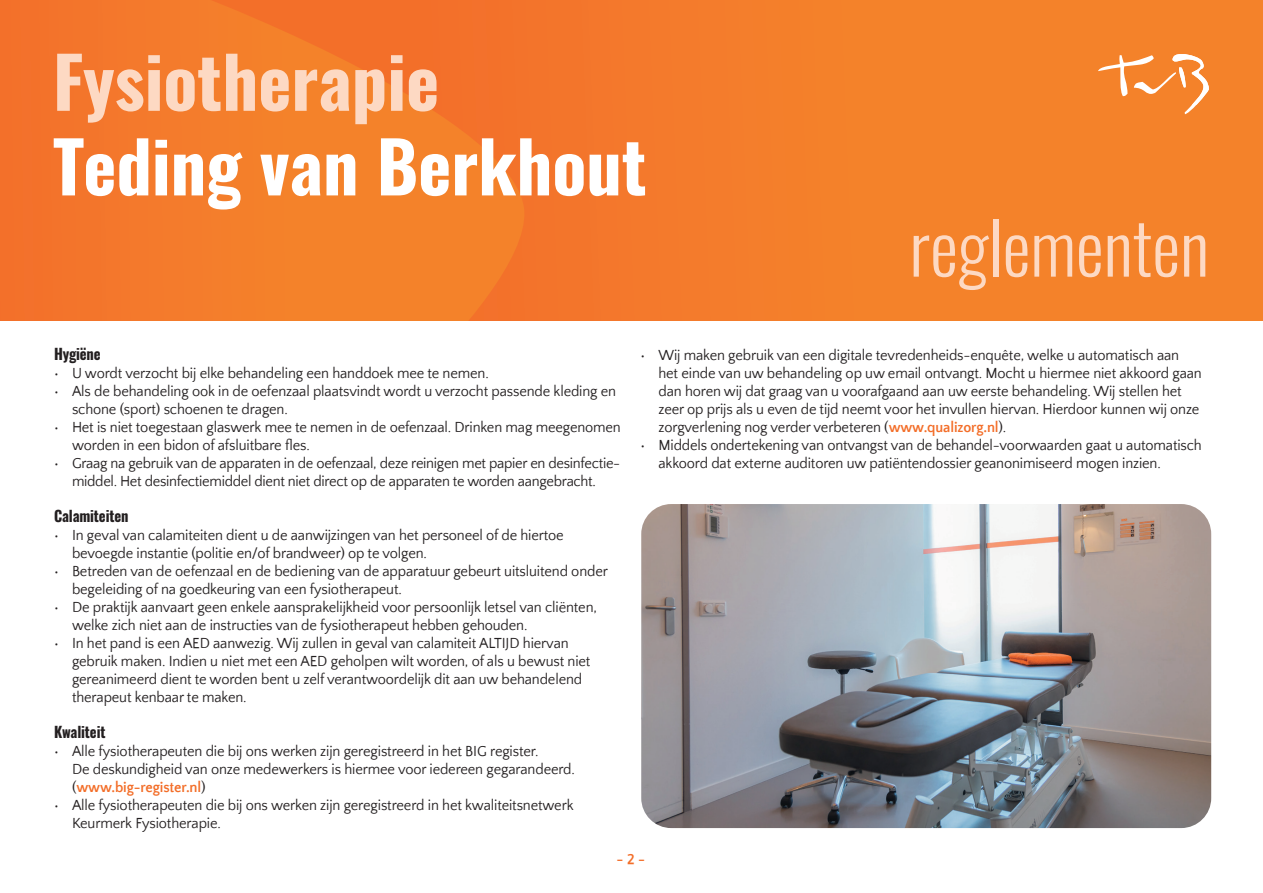
<style>
.page{position:relative;width:1263px;height:893px;background:#fff}
.page>*{position:absolute;margin:0;border:0;box-sizing:border-box;transform-origin:0 0}
.t1{font:70.5px "Oswald";color:#fff}
.t2{font:70.5px "Oswald";color:#fdd9c3}
.t3{font:300 70.5px "Oswald";color:#fdd9c3}
.t4{font:15px/18px "Quattrocento Sans";letter-spacing:-.01em;color:#231f20}
.t5{font:15px "Oswald";letter-spacing:-.01em;color:#231f20}
.t6{font:700 15px "Quattrocento Sans";color:#f36e29}
.s1{font-weight:700;color:#f36e29}
</style>
<div class="page">
<div style="left:0;top:0;width:893px;height:502px;background:#f4792b"></div>
<svg style="left:281px;top:0;width:982px;height:321px"></svg>
<div style="left:0;top:321px;width:1263px;height:204px;background:#fff"></div>
<svg style="left:1098px;top:54px;width:111px;height:60px;background:#f5954c"></svg>
<img style="left:641px;top:504px;width:570px;height:324px">
<h1 class="t2" style="left:53px;top:19px;width:388px">Fysiotherapie</h1>
<h1 class="t1" style="left:53px;top:104px;width:595px">Teding van Berkhout</h1>
<h1 class="t3" style="left:909px;top:185px;width:301px">reglementen</h1>
<p class="t5" style="left:54px;top:341px;width:48px">Hygiëne</p>
<p class="t4" style="left:54px;top:365px;width:436px">• U wordt verzocht bij elke behandeling een handdoek mee te nemen.</p>
<p class="t4" style="left:72px;top:383px;width:546px;text-indent:-18px">• Als de behandeling ook in de oefenzaal plaatsvindt wordt u verzocht passende kleding en schone (sport) schoenen te dragen.</p>
<p class="t4" style="left:72px;top:419px;width:550px;text-indent:-18px">• Het is niet toegestaan glaswerk mee te nemen in de oefenzaal. Drinken mag meegenomen worden in een bidon of afsluitbare fles.</p>
<p class="t4" style="left:54px;top:455px;width:568px;text-align:center">• Graag na gebruik van de apparaten in de oefenzaal, deze reinigen met papier en desinfectie&shy;middel. Het desinfectiemiddel dient niet direct op de apparaten te worden aangebracht.</p>
<p class="t5" style="left:54px;top:503px;width:76px">Calamiteiten</p>
<p class="t4" style="left:72px;top:527px;width:493px;text-indent:-18px">• In geval van calamiteiten dient u de aanwijzingen van het personeel of de hiertoe bevoegde instantie (politie en/of brandweer) op te volgen.</p>
<p class="t4" style="left:72px;top:563px;width:537px;text-indent:-18px">• Betreden van de oefenzaal en de bediening van de apparatuur gebeurt uitsluitend onder begeleiding of na goedkeuring van een fysiotherapeut.</p>
<p class="t4" style="left:72px;top:599px;width:526px;text-indent:-18px">• De praktijk aanvaart geen enkele aansprakelijkheid voor persoonlijk letsel van cliënten, welke zich niet aan de instructies van de fysiotherapeut hebben gehouden.</p>
<p class="t4" style="left:72px;top:635px;width:520px;text-indent:-18px">• In het pand is een AED aanwezig. Wij zullen in geval van calamiteit ALTIJD hiervan gebruik maken. Indien u niet met een AED geholpen wilt worden, of als u bewust niet gereanimeerd dient te worden bent u zelf verantwoordelijk dit aan uw behandelend therapeut kenbaar te maken.</p>
<p class="t5" style="left:54px;top:719px;width:53px">Kwaliteit</p>
<p class="t4" style="left:72px;top:743px;width:504px;text-indent:-18px">• Alle fysiotherapeuten die bij ons werken zijn geregistreerd in het BIG register.<br>De deskundigheid van onze medewerkers is hiermee voor iedereen gegarandeerd. (<span class="s1">www.big-register.nl</span>)</p>
<p class="t4" style="left:72px;top:797px;width:503px;text-indent:-18px">• Alle fysiotherapeuten die bij ons werken zijn geregistreerd in het kwaliteitsnetwerk<br>Keurmerk Fysiotherapie.</p>
<p class="t4" style="left:658px;top:347px;width:545px;text-indent:-18px">• Wij maken gebruik van een digitale tevredenheids-enquête, welke u automatisch aan het einde van uw behandeling op uw email ontvangt. Mocht u hiermee niet akkoord gaan dan horen wij dat graag van u voorafgaand aan uw eerste behandeling. Wij stellen het zeer op prijs als u even de tijd neemt voor het invullen hiervan. Hierdoor kunnen wij onze zorgverlening nog verder verbeteren (<span class="s1">www.qualizorg.nl</span>).</p>
<p class="t4" style="left:658px;top:437px;width:545px;text-indent:-18px">• Middels ondertekening van ontvangst van de behandel-voorwaarden gaat u automatisch akkoord dat externe auditoren uw patiëntendossier geanonimiseerd mogen inzien.</p>
<p class="t6" style="left:616px;top:851px;width:30px">- 2 -</p>
</div>
